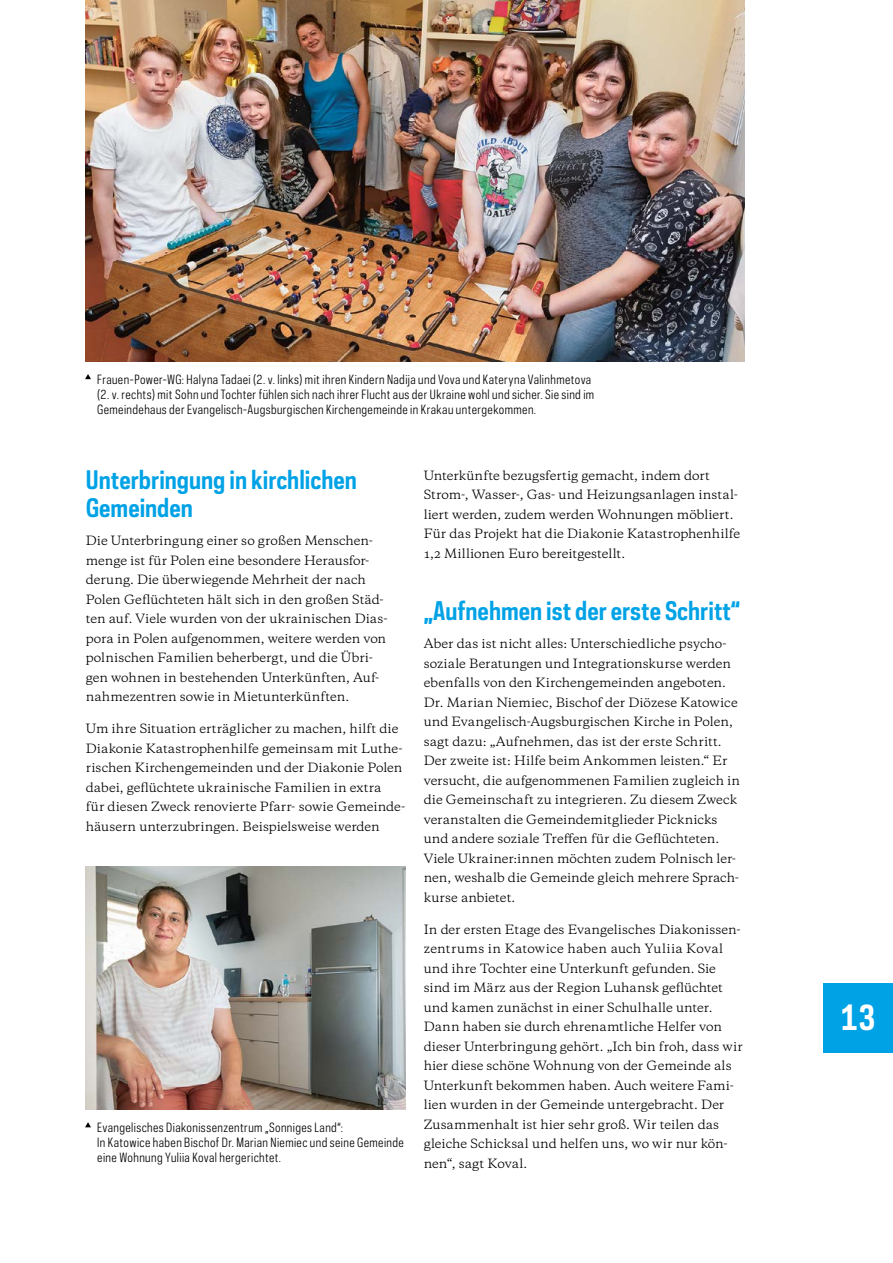
<style>
.page{position:relative;width:893px;height:1263px;background:#fff}
.page>*{position:absolute;margin:0;border:0;box-sizing:border-box;transform-origin:0 0}
.t1{font:700 33px "Polaris Condensed";color:#fff}
.t2{font:700 24px/28.5px "Polaris Condensed";color:#00a2e6}
.t3{font:12px/19.5px "Galaxie Copernicus";letter-spacing:-.005em;color:#000}
.t4{font:12px/15px "Polaris Condensed";letter-spacing:.035em;color:#000}
</style>
<div class="page">
<div style="left:823px;top:983px;width:70px;height:70px;background:#00a2e6"></div>
<img style="left:85px;top:0;width:659px;height:361px">
<img style="left:85px;top:867px;width:321px;height:242px">
<svg style="left:85px;top:374px;width:6px;height:5px"></svg>
<svg style="left:85px;top:1122px;width:6px;height:5px"></svg>
<p class="t4" style="left:97px;top:371px;width:498px">Frauen-Power-WG: Halyna Tadaei (2. v. links) mit ihren Kindern Nadija und Vova und Kateryna Valinhmetova (2. v. rechts) mit Sohn und Tochter fühlen sich nach ihrer Flucht aus der Ukraine wohl und sicher. Sie sind im<br>Gemeindehaus der Evangelisch-Augsburgischen Kirchengemeinde in Krakau untergekommen.</p>
<h2 class="t2" style="left:86px;top:465px;width:273px">Unterbringung in kirchlichen<br>Gemeinden</h2>
<p class="t3" style="left:86px;top:531px;width:303px">Die Unterbringung einer so großen Menschen&shy;menge ist für Polen eine besondere Herausfor&shy;derung. Die überwiegende Mehrheit der nach Polen Geflüchteten hält sich in den großen Städ&shy;ten auf. Viele wurden von der ukrainischen Dias&shy;pora in Polen aufgenommen, weitere werden von polnischen Familien beherbergt, und die Übri&shy;gen wohnen in bestehenden Unterkünften, Auf&shy;nahmezentren sowie in Mietunterkünften.</p>
<p class="t3" style="left:86px;top:719px;width:321px">Um ihre Situation erträglicher zu machen, hilft die Diakonie Katastrophenhilfe gemeinsam mit Luthe&shy;rischen Kirchengemeinden und der Diakonie Polen dabei, geflüchtete ukrainische Familien in extra<br>für diesen Zweck renovierte Pfarr- sowie Gemeinde&shy;häusern unterzubringen. Beispielsweise werden</p>
<p class="t4" style="left:97px;top:1119px;width:308px">Evangelisches Diakonissenzentrum „Sonniges Land“:<br>In Katowice haben Bischof Dr. Marian Niemiec und seine Gemeinde eine Wohnung Yuliia Koval hergerichtet.</p>
<p class="t3" style="left:424px;top:465px;width:318px">Unterkünfte bezugsfertig gemacht, indem dort Strom-, Wasser-, Gas- und Heizungsanlagen instal&shy;liert werden, zudem werden Wohnungen möbliert.<br>Für das Projekt hat die Diakonie Katastrophenhilfe 1,2 Millionen Euro bereitgestellt.</p>
<h2 class="t2" style="left:424px;top:596px;width:318px">„Aufnehmen ist der erste Schritt“</h2>
<p class="t3" style="left:424px;top:634px;width:318px">Aber das ist nicht alles: Unterschiedliche psycho&shy;soziale Beratungen und Integrationskurse werden ebenfalls von den Kirchengemeinden angeboten.<br>Dr. Marian Niemiec, Bischof der Diözese Katowice und Evangelisch-Augsburgischen Kirche in Polen, sagt dazu: „Aufnehmen, das ist der erste Schritt.<br>Der zweite ist: Hilfe beim Ankommen leisten.“ Er versucht, die aufgenommenen Familien zugleich in die Gemeinschaft zu integrieren. Zu diesem Zweck veranstalten die Gemeindemitglieder Picknicks und andere soziale Treffen für die Geflüchteten.<br>Viele Ukrainer:innen möchten zudem Polnisch ler&shy;nen, weshalb die Gemeinde gleich mehrere Sprach&shy;kurse anbietet.</p>
<p class="t3" style="left:424px;top:920px;width:321px">In der ersten Etage des Evangelisches Diakonissen&shy;zentrums in Katowice haben auch Yuliia Koval und ihre Tochter eine Unterkunft gefunden. Sie sind im März aus der Region Luhansk geflüchtet und kamen zunächst in einer Schulhalle unter.<br>Dann haben sie durch ehrenamtliche Helfer von dieser Unterbringung gehört. „Ich bin froh, dass wir hier diese schöne Wohnung von der Gemeinde als Unterkunft bekommen haben. Auch weitere Fami&shy;lien wurden in der Gemeinde untergebracht. Der Zusammenhalt ist hier sehr groß. Wir teilen das gleiche Schicksal und helfen uns, wo wir nur kön&shy;nen“, sagt Koval.</p>
<h1 class="t1" style="left:841px;top:995px;width:36px">13</h1>
</div>
